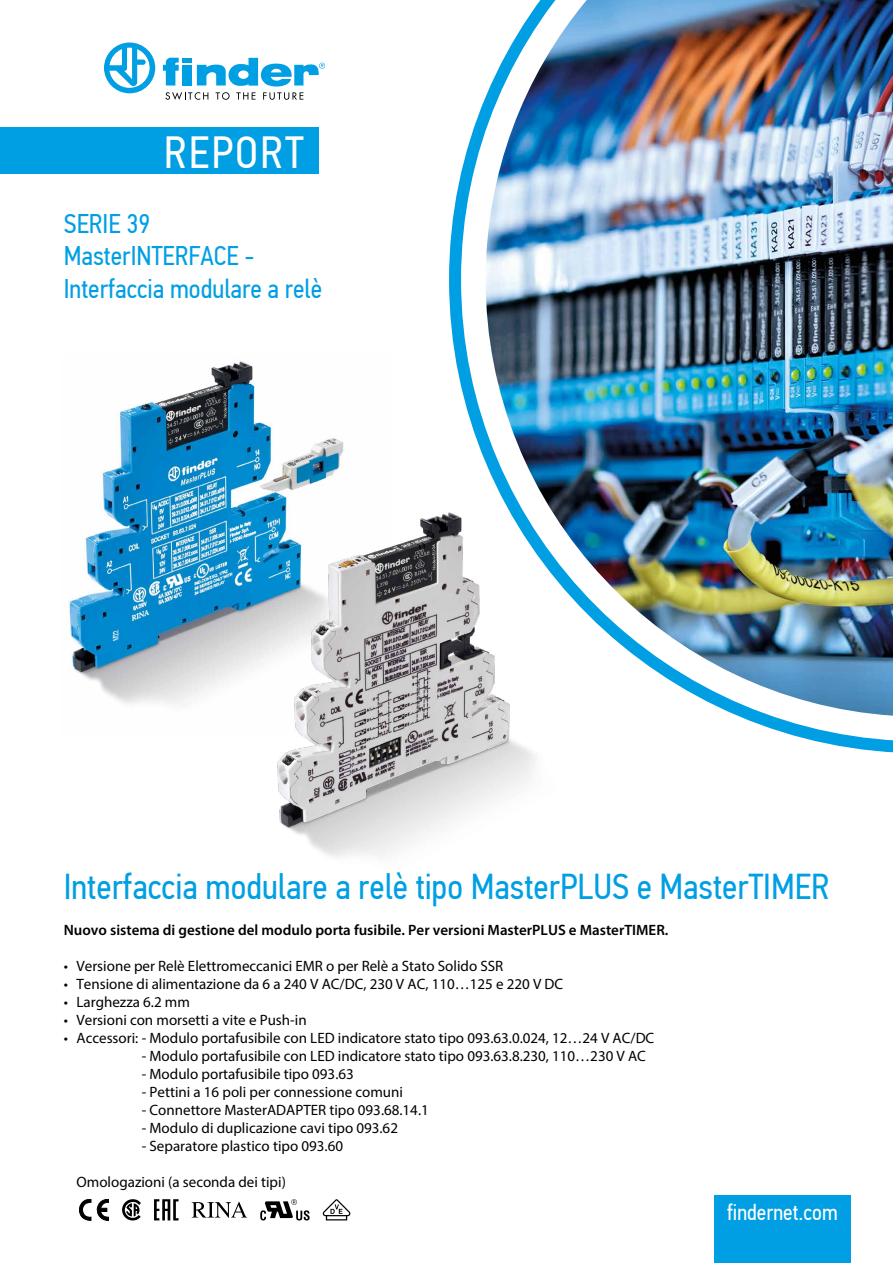
<style>
.page{position:relative;width:893px;height:1263px;background:#fff}
.page>*{position:absolute;margin:0;border:0;box-sizing:border-box;transform-origin:0 0}
.t1{font:45px "PF Din Text Cond Pro";letter-spacing:.05em;color:#fff}
.t2{font:36px "PF Din Text Cond Pro";color:#009fe3}
.t3{font:27px/32.4px "PF Din Text Cond Pro";color:#009fe3}
.t4{font:22.5px "PF Din Text Cond Pro";color:#fff}
.t5{font:15px "Myriad Pro";color:#000}
.t6{font:600 15px "Myriad Pro";color:#000}
</style>
<div class="page">
<svg style="left:154px;top:1199px;width:25px;height:21px"></svg>
<svg style="left:122px;top:1199px;width:19px;height:21px"></svg>
<svg style="left:323px;top:1199px;width:27px;height:21px"></svg>
<svg style="left:260px;top:1199px;width:50px;height:21px"></svg>
<svg style="left:192px;top:1202px;width:55px;height:16px"></svg>
<svg style="left:79px;top:1199px;width:30px;height:21px"></svg>
<div style="left:0;top:128px;width:319px;height:46px;background:#009fe3"></div>
<svg style="left:104px;top:43px;width:51px;height:50px"></svg>
<svg style="left:163px;top:58px;width:162px;height:42px"></svg>
<div style="left:714px;top:1195px;width:136px;height:68px;background:#009fe3"></div>
<svg style="left:449px;top:96px;width:444px;height:657px"></svg>
<img style="left:486px;top:0;width:407px;height:716px">
<img style="left:69px;top:361px;width:275px;height:343px">
<img style="left:264px;top:508px;width:318px;height:349px">
<h1 class="t1" style="left:164px;top:126px;width:141px">REPORT</h1>
<h3 class="t3" style="left:64px;top:207px;width:260px">SERIE 39<br>MasterINTERFACE -<br>Interfaccia modulare a relè</h3>
<h2 class="t2" style="left:64px;top:865px;width:767px">Interfaccia modulare a relè tipo MasterPLUS e MasterTIMER</h2>
<p class="t6" style="left:64px;top:920px;width:606px">Nuovo sistema di gestione del modulo porta fusibile. Per versioni MasterPLUS e MasterTIMER.</p>
<p class="t5" style="left:64px;top:956px;width:441px">• Versione per Relè Elettromeccanici EMR o per Relè a Stato Solido SSR</p>
<p class="t5" style="left:64px;top:974px;width:501px">• Tensione di alimentazione da 6 a 240 V AC/DC, 230 V AC, 110…125 e 220 V DC</p>
<p class="t5" style="left:64px;top:992px;width:128px">• Larghezza 6.2 mm</p>
<p class="t5" style="left:64px;top:1010px;width:244px">• Versioni con morsetti a vite e Push-in</p>
<p class="t5" style="left:64px;top:1028px;width:592px">• Accessori: - Modulo portafusibile con LED indicatore stato tipo 093.63.0.024, 12…24 V AC/DC</p>
<p class="t5" style="left:142px;top:1046px;width:506px">- Modulo portafusibile con LED indicatore stato tipo 093.63.8.230, 110…230 V AC</p>
<p class="t5" style="left:142px;top:1064px;width:214px">- Modulo portafusibile tipo 093.63</p>
<p class="t5" style="left:142px;top:1082px;width:263px">- Pettini a 16 poli per connessione comuni</p>
<p class="t5" style="left:142px;top:1100px;width:288px">- Connettore MasterADAPTER tipo 093.68.14.1</p>
<p class="t5" style="left:142px;top:1118px;width:258px">- Modulo di duplicazione cavi tipo 093.62</p>
<p class="t5" style="left:142px;top:1136px;width:203px">- Separatore plastico tipo 093.60</p>
<p class="t5" style="left:77px;top:1172px;width:211px">Omologazioni (a seconda dei tipi)</p>
<h3 class="t4" style="left:727px;top:1199px;width:112px">findernet.com</h3>
</div>
